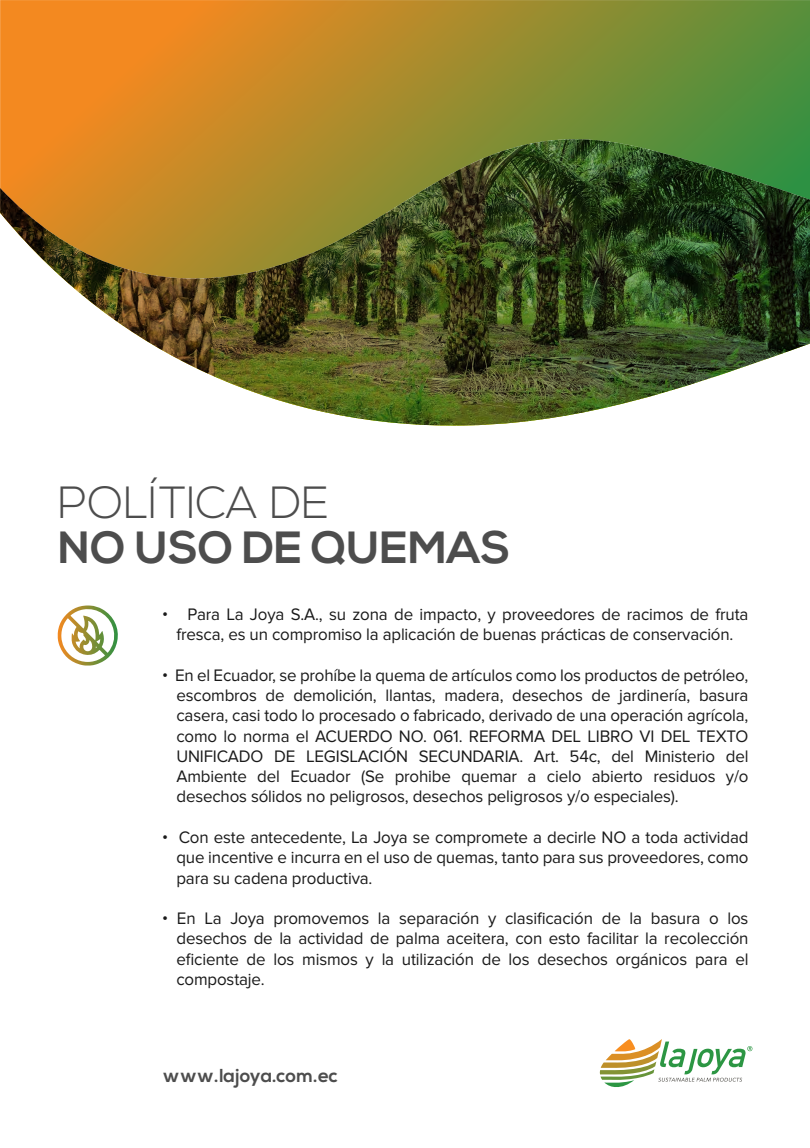
<style>
.page{position:relative;width:810px;height:1148px;background:#fff}
.page>*{position:absolute;margin:0;border:0;box-sizing:border-box;transform-origin:0 0}
.t1{font:700 45px "Nexa";color:#4d4d4d}
.t2{font:300 45px "Nexa";color:#4d4d4d}
.t3{font:700 18.75px "Nexa";color:#4d4d4d}
.t4{font:17.25px/20.2px "Proxima Nova";letter-spacing:-.01em;color:#1a1a1a;text-align:justify}
</style>
<div class="page">
<svg style="left:0;top:0;width:810px;height:139px;background:#aa8c2d"></svg>
<img style="left:0;top:139px;width:810px;height:286px">
<svg style="left:58px;top:605px;width:60px;height:60px"></svg>
<svg style="left:600px;top:1039px;width:152px;height:48px"></svg>
<h1 class="t2" style="left:58px;top:477px;width:273px">POLÍTICA DE</h1>
<h1 class="t1" style="left:58px;top:522px;width:454px">NO USO DE QUEMAS</h1>
<p class="t4" style="left:162px;top:604px;width:588px;text-align:center">• Para La Joya S.A., su zona de impacto, y proveedores de racimos de fruta fresca, es un compromiso la aplicación de buenas prácticas de conservación.</p>
<p class="t4" style="left:176px;top:665px;width:574px;text-indent:-14px">• En el Ecuador, se prohíbe la quema de artículos como los productos de petróleo, escombros de demolición, llantas, madera, desechos de jardinería, basura casera, casi todo lo procesado o fabricado, derivado de una operación agrícola, como lo norma el ACUERDO NO. 061. REFORMA DEL LIBRO VI DEL TEXTO UNIFICADO DE LEGISLACIÓN SECUNDARIA. Art. 54c, del Ministerio del Ambiente del Ecuador (Se prohibe quemar a cielo abierto residuos y/o desechos sólidos no peligrosos, desechos peligrosos y/o especiales).</p>
<p class="t4" style="left:176px;top:827px;width:574px;text-indent:-14px">• Con este antecedente, La Joya se compromete a decirle NO a toda actividad que incentive e incurra en el uso de quemas, tanto para sus proveedores, como para su cadena productiva.</p>
<p class="t4" style="left:176px;top:908px;width:574px;text-indent:-14px">• En La Joya promovemos la separación y clasificación de la basura o los desechos de la actividad de palma aceitera, con esto facilitar la recolección eficiente de los mismos y la utilización de los desechos orgánicos para el compostaje.</p>
<p class="t3" style="left:163px;top:1064px;width:176px">www.lajoya.com.ec</p>
</div>
